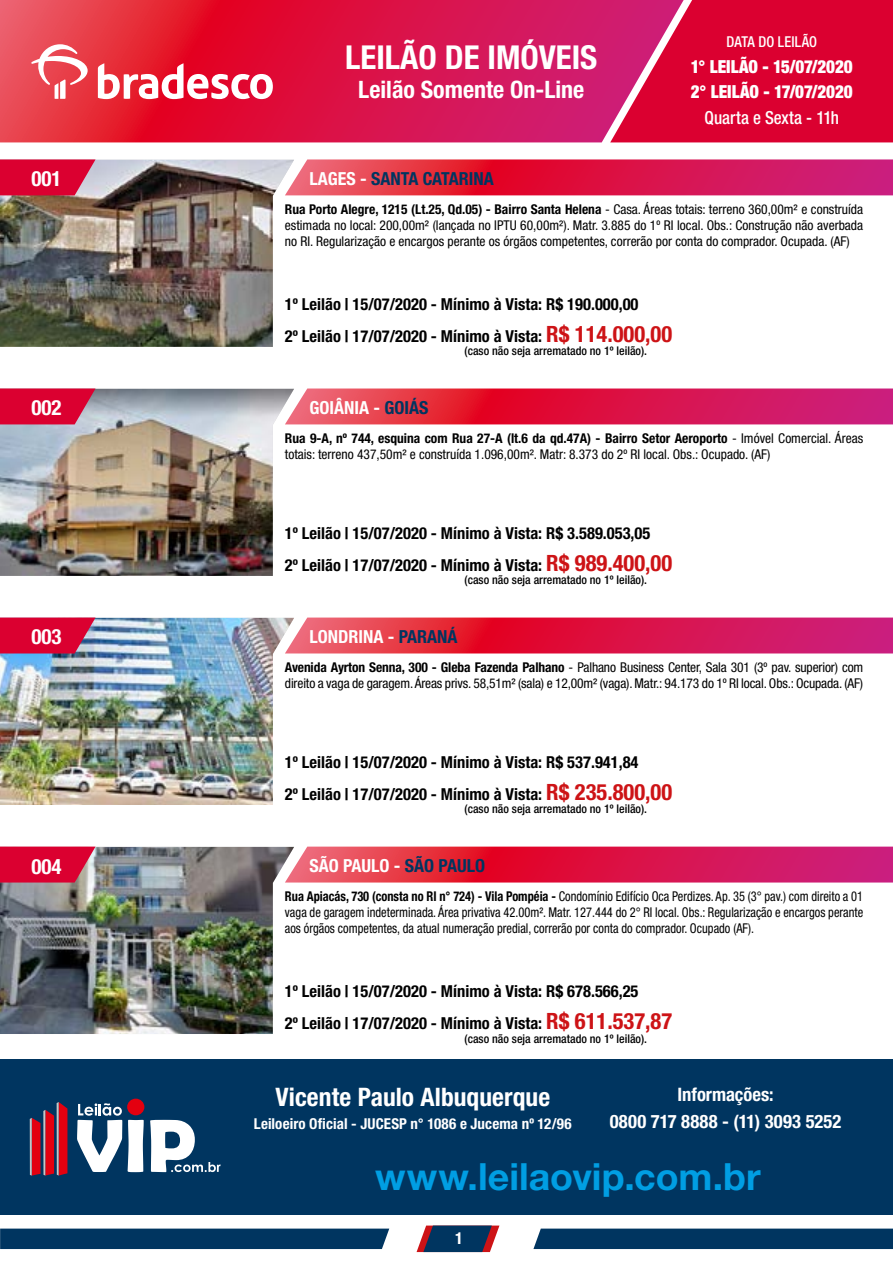
<style>
.page{position:relative;width:893px;height:1263px;background:#fff}
.page>*{position:absolute;margin:0;border:0;box-sizing:border-box;transform-origin:0 0}
.t1{font:700 37.5px "Helvetica Neue LT Std";color:#009ee3}
.t2{font:700 condensed 33px "Helvetica Neue LT Std";color:#fff}
.t3{font:700 condensed 25.5px "Helvetica Neue LT Std";letter-spacing:.005em;color:#fff}
.t4{font:700 condensed 24px "Helvetica Neue LT Std";color:#fff}
.t5{font:700 condensed 21px "Helvetica Neue LT Std";color:#fff}
.t6{font:700 condensed 18.6px/27px "Helvetica Neue LT Std";color:#fff;text-align:center}
.t7{font:700 condensed 18px "Helvetica Neue LT Std";color:#fff}
.t8{font:900 condensed 18px/25.5px "Helvetica Neue LT Std";letter-spacing:-.005em;color:#fff;scale:.95 1}
.t9{font:700 condensed 18px "Helvetica Neue LT Std";color:#003560}
.t10{font:500 condensed 18px "Helvetica Neue LT Std";color:#fff;scale:.95 1}
.t11{font:700 condensed 16.5px "Helvetica Neue LT Std";color:#000}
.t12{font:700 condensed 16.5px "Helvetica Neue LT Std";color:#fff}
.t13{font:700 condensed 15px "Helvetica Neue LT Std";letter-spacing:.01em;color:#fff}
.t14{font:500 condensed 15px "Helvetica Neue LT Std";letter-spacing:.01em;color:#fff;scale:.95 1}
.t15{font:condensed 13.5px/16.2px "Helvetica Neue LT Std";color:#000}
.t16{font:condensed 13.5px/16.2px "Helvetica Neue LT Std";color:#000;text-align:justify;scale:.92 1}
.t17{font:500 condensed 12px "Helvetica Neue LT Std";color:#000}
.s1{color:#fff}
.s2{font-weight:700}
.s3{font-size:22.5px;color:#cd1316}
.s4{color:#003560}
</style>
<div class="page">
<svg style="left:417px;top:1225px;width:82px;height:27px;background:#424665"></svg>
<div style="left:533px;top:1228px;width:360px;height:21px;background:#003560"></div>
<div style="left:0;top:1228px;width:389px;height:21px;background:#003560"></div>
<svg style="left:0;top:0;width:610px;height:142px;background:#dc1b4b"></svg>
<div style="left:0;top:1059px;width:893px;height:156px;background:#003560"></div>
<svg style="left:610px;top:0;width:283px;height:142px;background:#da0a3d"></svg>
<svg style="left:77px;top:1103px;width:45px;height:69px"></svg>
<svg style="left:128px;top:1120px;width:16px;height:52px"></svg>
<svg style="left:150px;top:1120px;width:71px;height:52px"></svg>
<svg style="left:30px;top:1102px;width:37px;height:73px"></svg>
<div style="left:127px;top:1099px;width:17px;height:16px;background:#e3000f;border-radius:50%"></div>
<svg style="left:31px;top:44px;width:242px;height:55px"></svg>
<img style="left:0;top:160px;width:294px;height:187px">
<svg style="left:285px;top:159px;width:608px;height:36px;background:#dd2856"></svg>
<svg style="left:0;top:159px;width:96px;height:36px;background:#d91a45"></svg>
<img style="left:0;top:389px;width:294px;height:187px">
<svg style="left:285px;top:388px;width:608px;height:36px;background:#dd2856"></svg>
<svg style="left:0;top:388px;width:96px;height:36px;background:#d61743"></svg>
<img style="left:0;top:618px;width:294px;height:187px">
<svg style="left:285px;top:617px;width:608px;height:36px;background:#dd2856"></svg>
<svg style="left:0;top:617px;width:96px;height:36px;background:#d31643"></svg>
<img style="left:0;top:847px;width:294px;height:187px">
<svg style="left:285px;top:847px;width:608px;height:35px;background:#dc2453"></svg>
<svg style="left:0;top:847px;width:96px;height:35px;background:#d81640"></svg>
<h2 class="t2" style="left:345px;top:37px;width:254px">LEILÃO DE IMÓVEIS</h2>
<h3 class="t4" style="left:358px;top:75px;width:228px">Leilão Somente On-Line</h3>
<h3 class="t5" style="left:31px;top:166px;width:32px">001</h3>
<h3 class="t9" style="left:310px;top:167px;width:186px"><span class="s1">LAGES -</span> SANTA CATARINA</h3>
<p class="t14" style="left:726px;top:33px;width:97px">DATA DO LEILÃO</p>
<h3 class="t8" style="left:691px;top:53px;width:172px">1° LEILÃO - 15/07/2020<br>2° LEILÃO - 17/07/2020</h3>
<h3 class="t10" style="left:705px;top:106px;width:143px">Quarta e Sexta - 11h</h3>
<p class="t15" style="left:285px;top:201px;width:580px;text-align:justify"><span class="s2">Rua Porto Alegre, 1215 (Lt.25, Qd.05) - Bairro Santa Helena</span> - Casa. Áreas totais: terreno 360,00m² e construída estimada no local: 200,00m² (lançada no IPTU 60,00m²). Matr. 3.885 do 1º RI local. Obs.: Construção não averbada no RI. Regularização e encargos perante os órgãos competentes, correrão por conta do comprador. Ocupada. (AF)</p>
<p class="t11" style="left:285px;top:294px;width:355px">1º Leilão | 15/07/2020 - Mínimo à Vista: R$ 190.000,00</p>
<p class="t17" style="left:465px;top:344px;width:184px">(caso não seja arrematado no 1º leilão).</p>
<p class="t11" style="left:285px;top:326px;width:389px">2º Leilão | 17/07/2020 - Mínimo à Vista: <span class="s3">R$ 114.000,00</span></p>
<h3 class="t5" style="left:31px;top:395px;width:32px">002</h3>
<h3 class="t7" style="left:310px;top:396px;width:120px">GOIÂNIA - <span class="s4">GOIÁS</span></h3>
<p class="t15" style="left:285px;top:430px;width:580px"><span class="s2">Rua 9-A, nº 744, esquina com Rua 27-A (lt.6 da qd.47A) - Bairro Setor Aeroporto</span> - Imóvel Comercial. Áreas totais: terreno 437,50m² e construída 1.096,00m². Matr: 8.373 do 2º RI local. Obs.: Ocupado. (AF)</p>
<p class="t11" style="left:285px;top:523px;width:367px">1º Leilão | 15/07/2020 - Mínimo à Vista: R$ 3.589.053,05</p>
<p class="t17" style="left:465px;top:573px;width:184px">(caso não seja arrematado no 1º leilão).</p>
<p class="t11" style="left:285px;top:555px;width:389px">2º Leilão | 17/07/2020 - Mínimo à Vista: <span class="s3">R$ 989.400,00</span></p>
<h3 class="t5" style="left:31px;top:624px;width:32px">003</h3>
<h3 class="t7" style="left:310px;top:625px;width:150px">LONDRINA - <span class="s4">PARANÁ</span></h3>
<p class="t15" style="left:285px;top:659px;width:580px"><span class="s2">Avenida Ayrton Senna, 300 - Gleba Fazenda Palhano</span> - Palhano Business Center, Sala 301 (3º pav. superior) com direito a vaga de garagem. Áreas privs. 58,51m² (sala) e 12,00m² (vaga). Matr.: 94.173 do 1º RI local. Obs.: Ocupada. (AF)</p>
<p class="t11" style="left:285px;top:752px;width:355px">1º Leilão | 15/07/2020 - Mínimo à Vista: R$ 537.941,84</p>
<p class="t17" style="left:465px;top:802px;width:184px">(caso não seja arrematado no 1º leilão).</p>
<p class="t11" style="left:285px;top:784px;width:389px">2º Leilão | 17/07/2020 - Mínimo à Vista: <span class="s3">R$ 235.800,00</span></p>
<h3 class="t5" style="left:31px;top:853px;width:32px">004</h3>
<h3 class="t7" style="left:310px;top:854px;width:177px">SÃO PAULO - <span class="s4">SÃO PAULO</span></h3>
<p class="t16" style="left:285px;top:888px;width:630px"><span class="s2">Rua Apiacás, 730 (consta no RI n° 724) - Vila Pompéia -</span> Condomínio Edifício Oca Perdizes. Ap. 35 (3° pav.) com direito a 01 vaga de garagem indeterminada. Área privativa 42.00m². Matr. 127.444 do 2° RI local. Obs.: Regularização e encargos perante aos órgãos competentes, da atual numeração predial, correrão por conta do comprador. Ocupado (AF).</p>
<p class="t11" style="left:285px;top:981px;width:355px">1º Leilão | 15/07/2020 - Mínimo à Vista: R$ 678.566,25</p>
<p class="t17" style="left:465px;top:1031px;width:184px">(caso não seja arrematado no 1º leilão).</p>
<p class="t11" style="left:285px;top:1013px;width:389px">2º Leilão | 17/07/2020 - Mínimo à Vista: <span class="s3">R$ 611.537,87</span></p>
<h3 class="t3" style="left:275px;top:1081px;width:276px">Vicente Paulo Albuquerque</h3>
<p class="t13" style="left:254px;top:1114px;width:319px">Leiloeiro Oficial - JUCESP n° 1086 e Jucema nº 12/96</p>
<h3 class="t6" style="left:610px;top:1081px;width:233px">Informações:<br>0800 717 8888 - (11) 3093 5252</h3>
<h1 class="t1" style="left:375px;top:1153px;width:387px">www.leilaovip.com.br</h1>
<p class="t12" style="left:455px;top:1228px;width:9px">1</p>
</div>
